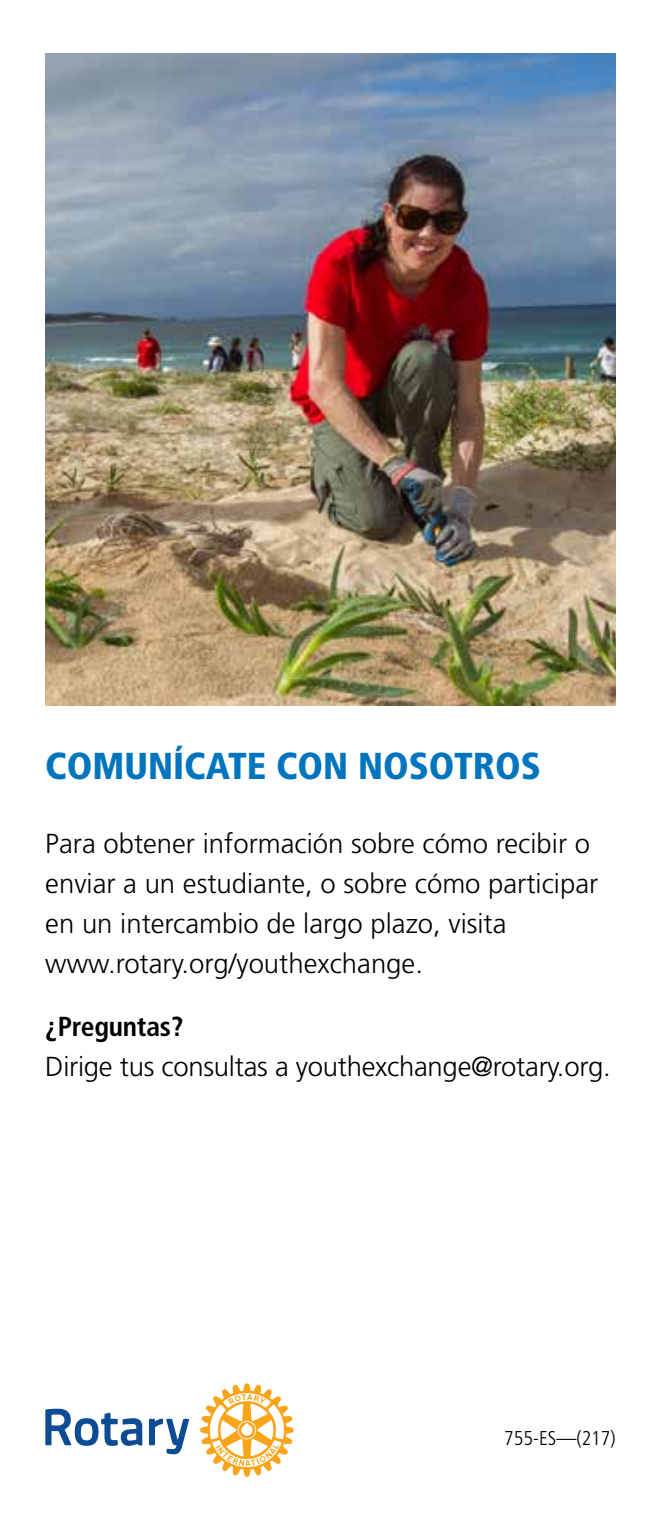
<style>
.page{position:relative;width:661px;height:1530px;background:#fff}
.page>*{position:absolute;margin:0;border:0;box-sizing:border-box;transform-origin:0 0}
.t1{font:900 condensed 37.5px "Frutiger LT Std";color:#0075be}
.t2{font:300 27.5px/40px "Frutiger LT Std";color:#000}
.t3{font:700 condensed 27.5px "Frutiger LT Std";letter-spacing:-.01em;color:#000}
.t4{font:300 condensed 20px "Frutiger LT Std";color:#000}
</style>
<div class="page">
<img style="left:45px;top:53px;width:570px;height:653px">
<svg style="left:45px;top:1409px;width:144px;height:45px"></svg>
<svg style="left:200px;top:1383px;width:93px;height:94px"></svg>
<h1 class="t1" style="left:45px;top:743px;width:497px">COMUNÍCATE CON NOSOTROS</h1>
<p class="t2" style="left:45px;top:824px;width:554px">Para obtener información sobre cómo recibir o enviar a un estudiante, o sobre cómo participar en un intercambio de largo plazo, visita www.rotary.org/youthexchange.</p>
<p class="t3" style="left:45px;top:1010px;width:140px">¿Preguntas?</p>
<p class="t2" style="left:45px;top:1047px;width:567px">Dirige tus consultas a youthexchange@rotary.org.</p>
<p class="t4" style="left:504px;top:1427px;width:113px">755-ES—(217)</p>
</div>
